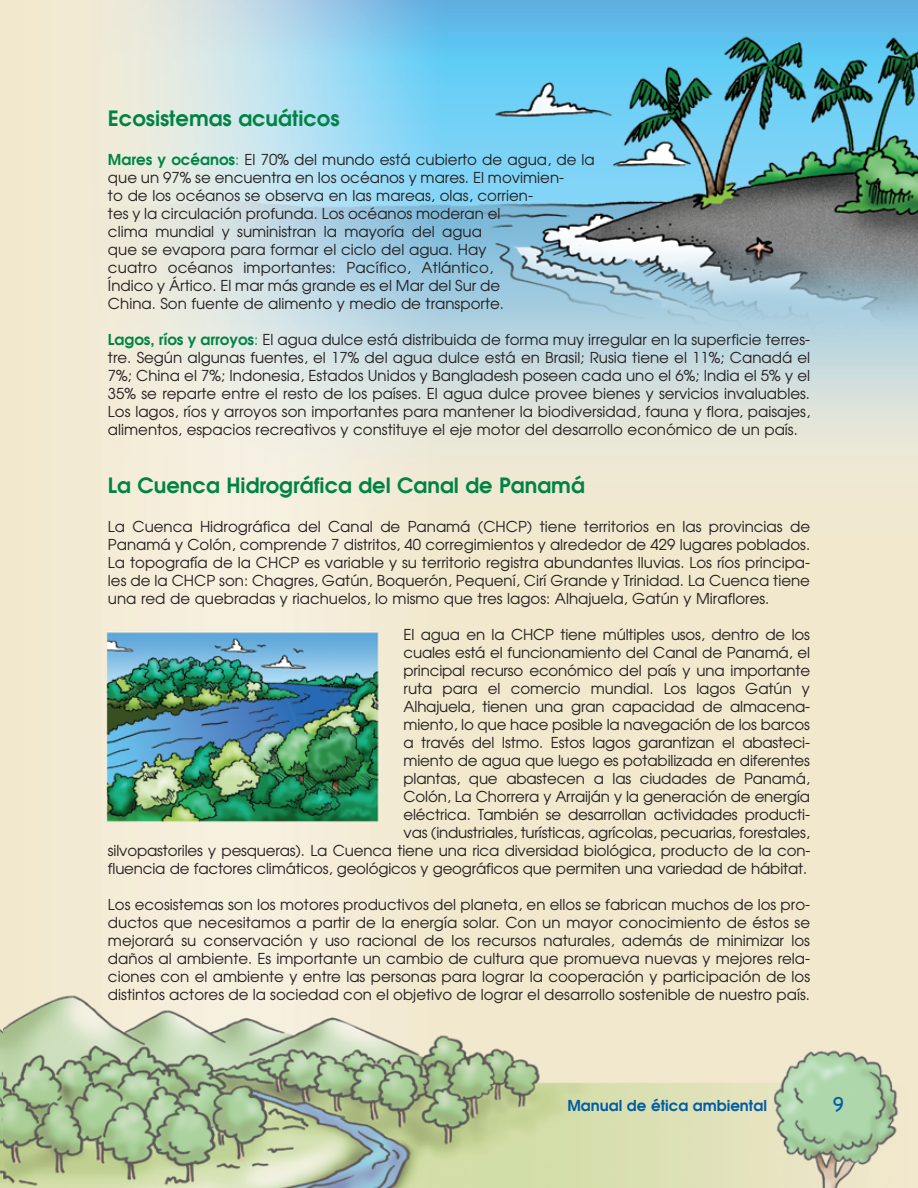
<style>
.page{position:relative;width:918px;height:1188px;background:#fff}
.page>*{position:absolute;margin:0;border:0;box-sizing:border-box;transform-origin:0 0}
.t1{font:600 21px "Avant Garde";color:#008345}
.t2{font:21px "Chalkboard";color:#015ca3}
.t3{font:15px/18px "Avant Garde";letter-spacing:-.01em;color:#231f20;text-align:justify}
.t4{font:600 15px "Avant Garde";color:#015ca3}
.s1{font-weight:600;color:#008345}
.s2{color:#008345}
</style>
<div class="page">
<img style="left:2px;top:0;width:916px;height:1188px">
<img style="left:0;top:0;width:2px;height:1188px">
<h1 class="t1" style="left:108px;top:104px;width:233px">Ecosistemas acuáticos</h1>
<p class="t3" style="left:108px;top:150px;width:488px;text-align:left"><span class="s1">Mares y océanos</span><span class="s2">:</span> El 70% del mundo está cubierto de agua, de la que un 97% se encuentra en los océanos y mares. El movimien-<br>to de los océanos se observa en las mareas, olas, corrien-<br>tes y la circulación profunda. Los océanos moderan el<br>clima mundial y suministran la mayoría del agua<br>que se evapora para formar el ciclo del agua. Hay<br>cuatro océanos importantes: Pacífico, Atlántico,<br>Índico y Ártico. El mar más grande es el Mar del Sur de<br>China. Son fuente de alimento y medio de transporte.</p>
<p class="t3" style="left:108px;top:330px;width:704px"><span class="s1">Lagos, ríos y arroyos</span><span class="s2">:</span> El agua dulce está distribuida de forma muy irregular en la superficie terres&shy;tre. Según algunas fuentes, el 17% del agua dulce está en Brasil; Rusia tiene el 11%; Canadá el 7%; China el 7%; Indonesia, Estados Unidos y Bangladesh poseen cada uno el 6%; India el 5% y el 35% se reparte entre el resto de los países. El agua dulce provee bienes y servicios invaluables.<br>Los lagos, ríos y arroyos son importantes para mantener la biodiversidad, fauna y flora, paisajes, alimentos, espacios recreativos y constituye el eje motor del desarrollo económico de un país.</p>
<h1 class="t1" style="left:108px;top:472px;width:478px">La Cuenca Hidrográfica del Canal de Panamá</h1>
<p class="t3" style="left:108px;top:517px;width:704px">La Cuenca Hidrográfica del Canal de Panamá (CHCP) tiene territorios en las provincias de Panamá y Colón, comprende 7 distritos, 40 corregimientos y alrededor de 429 lugares poblados.<br>La topografía de la CHCP es variable y su territorio registra abundantes lluvias. Los ríos principa&shy;les de la CHCP son: Chagres, Gatún, Boquerón, Pequení, Cirí Grande y Trinidad. La Cuenca tiene una red de quebradas y riachuelos, lo mismo que tres lagos: Alhajuela, Gatún y Miraflores.</p>
<p class="t3" style="left:108px;top:625px;width:704px;text-align:right">El agua en la CHCP tiene múltiples usos, dentro de los<br>cuales está el funcionamiento del Canal de Panamá, el<br>principal recurso económico del país y una importante<br>ruta para el comercio mundial. Los lagos Gatún y<br>Alhajuela, tienen una gran capacidad de almacena-<br>miento, lo que hace posible la navegación de los barcos<br>a través del Istmo. Estos lagos garantizan el abasteci-<br>miento de agua que luego es potabilizada en diferentes<br>plantas, que abastecen a las ciudades de Panamá,<br>Colón, La Chorrera y Arraiján y la generación de energía<br>eléctrica. También se desarrollan actividades producti-<br>vas (industriales, turísticas, agrícolas, pecuarias, forestales,<br>silvopastoriles y pesqueras). La Cuenca tiene una rica diversidad biológica, producto de la con&shy;fluencia de factores climáticos, geológicos y geográficos que permiten una variedad de hábitat.</p>
<p class="t3" style="left:108px;top:895px;width:704px">Los ecosistemas son los motores productivos del planeta, en ellos se fabrican muchos de los pro&shy;ductos que necesitamos a partir de la energía solar. Con un mayor conocimiento de éstos se mejorará su conservación y uso racional de los recursos naturales, además de minimizar los daños al ambiente. Es importante un cambio de cultura que promueva nuevas y mejores rela&shy;ciones con el ambiente y entre las personas para lograr la cooperación y participación de los distintos actores de la sociedad con el objetivo de lograr el desarrollo sostenible de nuestro país.</p>
<p class="t4" style="left:567px;top:1095px;width:201px">Manual de ética ambiental</p>
<h1 class="t2" style="left:832px;top:1091px;width:13px">9</h1>
</div>
